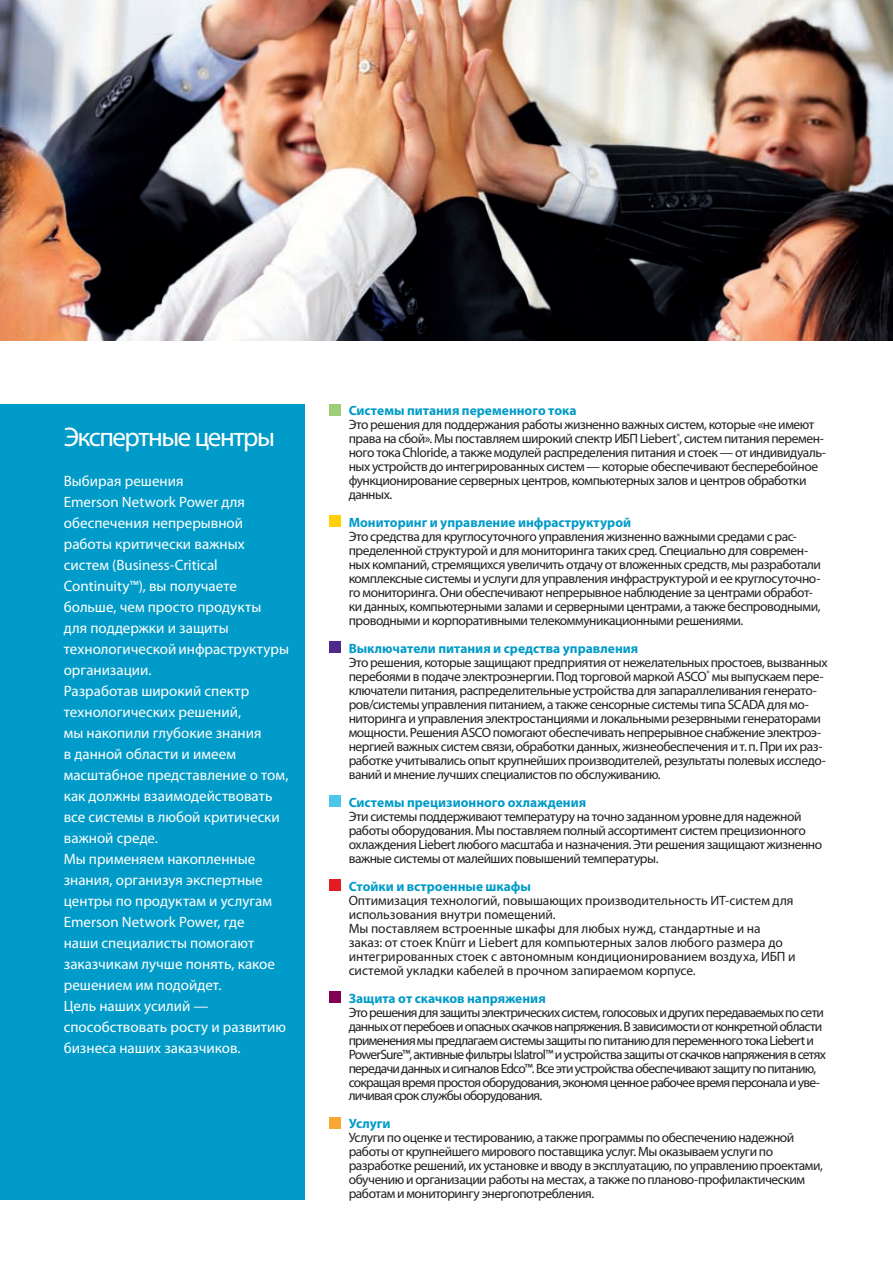
<style>
.page{position:relative;width:893px;height:1263px;background:#fff}
.page>*{position:absolute;margin:0;border:0;box-sizing:border-box;transform-origin:0 0}
.t1{font:27px "Myriad Pro";letter-spacing:-.055em;color:#fff}
.t2{font:15px/21px "Myriad Pro";color:#fff}
.t3{font:13.5px/14px "Myriad Pro";letter-spacing:-.035em;color:#231f20}
.t4{font:13.5px/14px "Myriad Pro";letter-spacing:-.055em;color:#231f20}
.t5{font:13.5px/14px "Myriad Pro";letter-spacing:-.005em;color:#231f20}
.t6{font:700 13.5px "Myriad Pro";color:#009bc8}
</style>
<div class="page">
<img style="left:0;top:0;width:893px;height:340px">
<div style="left:330px;top:404px;width:11px;height:11px;background:#9ecf77"></div>
<div style="left:330px;top:516px;width:11px;height:11px;background:#fed105"></div>
<div style="left:330px;top:642px;width:11px;height:11px;background:#4e2989"></div>
<div style="left:330px;top:795px;width:11px;height:12px;background:#4dc7e9"></div>
<div style="left:330px;top:879px;width:11px;height:12px;background:#e51a23"></div>
<div style="left:330px;top:991px;width:11px;height:11px;background:#820052"></div>
<div style="left:330px;top:1117px;width:11px;height:11px;background:#faa633"></div>
<div style="left:0;top:404px;width:305px;height:795px;background:#009bc8"></div>
<h1 class="t1" style="left:64px;top:420px;width:213px">Экспертные центры</h1>
<p class="t2" style="left:64px;top:470px;width:227px">Выбирая решения<br>Emerson Network Power для обеспечения непрерывной работы критически важных систем (Business-Critical<br>Continuity™), вы получаете больше, чем просто продукты<br>для поддержки и защиты технологической инфраструктуры организации.<br>Разработав широкий спектр технологических решений,<br>мы накопили глубокие знания<br>в данной области и имеем масштабное представление о том, как должны взаимодействовать все системы в любой критически важной среде.<br>Мы применяем накопленные знания, организуя экспертные центры по продуктам и услугам<br>Emerson Network Power, где<br>наши специалисты помогают заказчикам лучше понять, какое решением им подойдет.<br>Цель наших усилий — способствовать росту и развитию бизнеса наших заказчиков.</p>
<p class="t6" style="left:349px;top:402px;width:229px">Системы питания переменного тока</p>
<p class="t3" style="left:349px;top:417px;width:479px">Это решения для поддержания работы жизненно важных систем, которые «не имеют права на сбой». Мы поставляем широкий спектр ИБП Liebert<sup>®</sup>, систем питания перемен&shy;ного тока Chloride, а также модулей распределения питания и стоек — от индивидуаль&shy;ных устройств до интегрированных систем — которые обеспечивают бесперебойное функционирование серверных центров, компьютерных залов и центров обработки данных.</p>
<p class="t6" style="left:349px;top:514px;width:284px">Мониторинг и управление инфраструктурой</p>
<p class="t3" style="left:349px;top:529px;width:474px">Это средства для круглосуточного управления жизненно важными средами с рас&shy;пределенной структурой и для мониторинга таких сред. Специально для современ&shy;ных компаний, стремящихся увеличить отдачу от вложенных средств, мы разработали комплексные системы и услуги для управления инфраструктурой и ее круглосуточно&shy;го мониторинга. Они обеспечивают непрерывное наблюдение за центрами обработ&shy;ки данных, компьютерными залами и серверными центрами, а также беспроводными, проводными и корпоративными телекоммуникационными решениями.</p>
<p class="t6" style="left:349px;top:640px;width:291px">Выключатели питания и средства управления</p>
<p class="t3" style="left:349px;top:655px;width:480px">Это решения, которые защищают предприятия от нежелательных простоев, вызванных перебоями в подаче электроэнергии. Под торговой маркой ASCO<sup>®</sup> мы выпускаем пере&shy;ключатели питания, распределительные устройства для запараллеливания генерато&shy;ров/системы управления питанием, а также сенсорные системы типа SCADA для мо&shy;ниторинга и управления электростанциями и локальными резервными генераторами мощности. Решения ASCO помогают обеспечивать непрерывное снабжение электроэ&shy;нергией важных систем связи, обработки данных, жизнеобеспечения и т. п. При их раз&shy;работке учитывались опыт крупнейших производителей, результаты полевых исследо&shy;ваний и мнение лучших специалистов по обслуживанию.</p>
<p class="t6" style="left:349px;top:793px;width:239px">Системы прецизионного охлаждения</p>
<p class="t3" style="left:349px;top:809px;width:475px">Эти системы поддерживают температуру на точно заданном уровне для надежной работы оборудования. Мы поставляем полный ассортимент систем прецизионного охлаждения Liebert любого масштаба и назначения. Эти решения защищают жизненно важные системы от малейших повышений температуры.</p>
<p class="t6" style="left:349px;top:877px;width:184px">Стойки и встроенные шкафы</p>
<p class="t5" style="left:349px;top:893px;width:448px">Оптимизация технологий, повышающих производительность ИТ-систем для использования внутри помещений.<br>Мы поставляем встроенные шкафы для любых нужд, стандартные и на заказ: от стоек Knürr и Liebert для компьютерных залов любого размера до интегрированных стоек с автономным кондиционированием воздуха, ИБП и системой укладки кабелей в прочном запираемом корпусе.</p>
<p class="t6" style="left:349px;top:989px;width:199px">Защита от скачков напряжения</p>
<p class="t4" style="left:349px;top:1005px;width:479px">Это решения для защиты электрических систем, голосовых и других передаваемых по сети данных от перебоев и опасных скачков напряжения. В зависимости от конкретной области применения мы предлагаем системы защиты по питанию для переменного тока Liebert и PowerSure™, активные фильтры Islatrol™ и устройства защиты от скачков напряжения в сетях передачи данных и сигналов Edco™. Все эти устройства обеспечивают защиту по питанию, сокращая время простоя оборудования, экономя ценное рабочее время персонала и уве&shy;личивая срок службы оборудования.</p>
<p class="t6" style="left:349px;top:1115px;width:43px">Услуги</p>
<p class="t3" style="left:349px;top:1131px;width:476px">Услуги по оценке и тестированию, а также программы по обеспечению надежной работы от крупнейшего мирового поставщика услуг. Мы оказываем услуги по разработке решений, их установке и вводу в эксплуатацию, по управлению проектами, обучению и организации работы на местах, а также по планово-профилактическим работам и мониторингу энергопотребления.</p>
</div>
